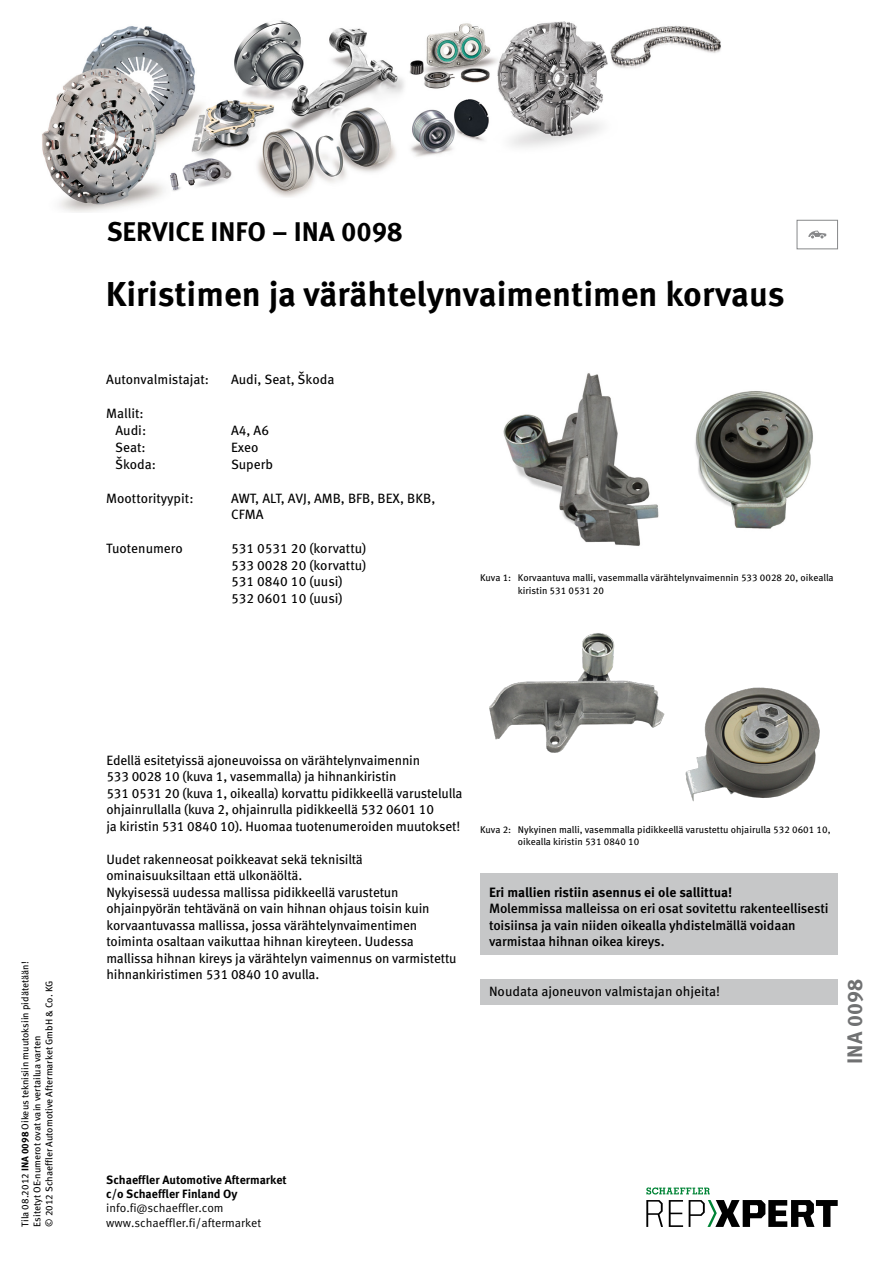
<style>
.page{position:relative;width:893px;height:1263px;background:#fff}
.page>*{position:absolute;margin:0;border:0;box-sizing:border-box;transform-origin:0 0}
.t1{font:700 34.5px "Meta Pro";color:#000}
.t2{font:700 27px "Meta Pro";color:#000}
.t3{font:700 21px "Meta Pro";color:#707172}
.t4{font:13.5px/16.5px "Meta Pro";letter-spacing:-.01em;color:#000}
.t5{font:500 13.5px/16.5px "Meta Pro";letter-spacing:-.015em;color:#000}
.t6{font:700 13.5px "Meta Pro";color:#000}
.t7{font:700 12px/14.4px "Meta Pro";color:#000}
.t8{font:12px/14.4px "Meta Pro Norm";color:#000}
.t9{font:9.75px/12.8px "Meta Pro";color:#000}
.s1{font-weight:700}
</style>
<div class="page">
<div style="left:480px;top:873px;width:358px;height:82px;background:#c6c7c8"></div>
<img style="left:503px;top:373px;width:310px;height:173px">
<img style="left:489px;top:633px;width:331px;height:169px">
<div style="left:480px;top:980px;width:358px;height:25px;background:#c6c7c8"></div>
<div style="left:797px;top:220px;width:41px;height:29px;border:1px solid #87888a"></div>
<svg style="left:808px;top:231px;width:18px;height:7px"></svg>
<img style="left:42px;top:20px;width:679px;height:192px">
<svg style="left:646px;top:1200px;width:17px;height:27px"></svg>
<svg style="left:669px;top:1200px;width:14px;height:27px"></svg>
<svg style="left:689px;top:1200px;width:149px;height:27px"></svg>
<svg style="left:646px;top:1187px;width:64px;height:7px"></svg>
<h2 class="t2" style="left:107px;top:210px;width:297px">SERVICE INFO – INA 0098</h2>
<h1 class="t1" style="left:106px;top:267px;width:680px">Kiristimen ja värähtelynvaimentimen korvaus</h1>
<p class="t4" style="left:106px;top:370px;width:104px">Autonvalmistajat:</p>
<p class="t4" style="left:231px;top:370px;width:105px">Audi, Seat, Škoda</p>
<p class="t4" style="left:106px;top:404px;width:41px;line-height:17px;text-align:right">Mallit:<br>Audi:</p>
<p class="t4" style="left:231px;top:421px;width:40px">A4, A6</p>
<p class="t4" style="left:115px;top:438px;width:32px">Seat:</p>
<p class="t4" style="left:231px;top:438px;width:29px">Exeo</p>
<p class="t4" style="left:115px;top:455px;width:42px">Škoda:</p>
<p class="t4" style="left:231px;top:455px;width:44px">Superb</p>
<p class="t4" style="left:106px;top:489px;width:89px">Moottorityypit:</p>
<p class="t4" style="left:231px;top:489px;width:206px">AWT, ALT, AVJ, AMB, BFB, BEX, BKB,<br>CFMA</p>
<p class="t4" style="left:106px;top:539px;width:78px">Tuotenumero</p>
<p class="t4" style="left:231px;top:539px;width:137px">531 0531 20 (korvattu)<br>533 0028 20 (korvattu)<br>531 0840 10 (uusi)<br>532 0601 10 (uusi)</p>
<p class="t9" style="left:518px;top:570px;width:317px;text-indent:-38px">Kuva 1: Korvaantuva malli, vasemmalla värähtelynvaimennin 533 0028 20, oikealla kiristin 531 0531 20</p>
<p class="t9" style="left:19px;top:1227px;width:267px;line-height:12px;rotate:-90deg">Tila 08.2012 <span class="s1">INA 0098</span> Oikeus teknisiin muutoksiin pidätetään!<br>Esitetyt OE-numerot ovat vain vertailua varten<br>© 2012 Schaeffler Automotive Aftermarket GmbH &amp; Co. KG</p>
<p class="t4" style="left:106px;top:751px;width:358px">Edellä esitetyissä ajoneuvoissa on värähtelynvaimennin<br>533 0028 10 (kuva 1, vasemmalla) ja hihnankiristin<br>531 0531 20 (kuva 1, oikealla) korvattu pidikkeellä varustelulla ohjainrullalla (kuva 2, ohjainrulla pidikkeellä 532 0601 10<br>ja kiristin 531 0840 10). Huomaa tuotenumeroiden muutokset!</p>
<p class="t4" style="left:106px;top:850px;width:352px">Uudet rakenneosat poikkeavat sekä teknisiltä ominaisuuksiltaan että ulkonäöltä.<br>Nykyisessä uudessa mallissa pidikkeellä varustetun ohjainpyörän tehtävänä on vain hihnan ohjaus toisin kuin korvaantuvassa mallissa, jossa värähtelynvaimentimen toiminta osaltaan vaikuttaa hihnan kireyteen. Uudessa mallissa hihnan kireys ja värähtelyn vaimennus on varmistettu hihnankiristimen 531 0840 10 avulla.</p>
<p class="t9" style="left:518px;top:822px;width:314px;text-indent:-38px">Kuva 2: Nykyinen malli, vasemmalla pidikkeellä varustettu ohjairulla 532 0601 10, oikealla kiristin 531 0840 10</p>
<p class="t6" style="left:489px;top:882px;width:245px">Eri mallien ristiin asennus ei ole sallittua!</p>
<p class="t5" style="left:489px;top:899px;width:341px">Molemmissa malleissa on eri osat sovitettu rakenteellisesti toisiinsa ja vain niiden oikealla yhdistelmällä voidaan varmistaa hihnan oikea kireys.</p>
<p class="t4" style="left:489px;top:982px;width:233px">Noudata ajoneuvon valmistajan ohjeita!</p>
<h3 class="t3" style="left:838px;top:1064px;width:86px;rotate:-90deg">INA 0098</h3>
<p class="t7" style="left:106px;top:1171px;width:182px">Schaeffler Automotive Aftermarket c/o Schaeffler Finland Oy</p>
<p class="t8" style="left:106px;top:1200px;width:156px">info.fi@schaeffler.com www.schaeffler.fi/aftermarket</p>
</div>
